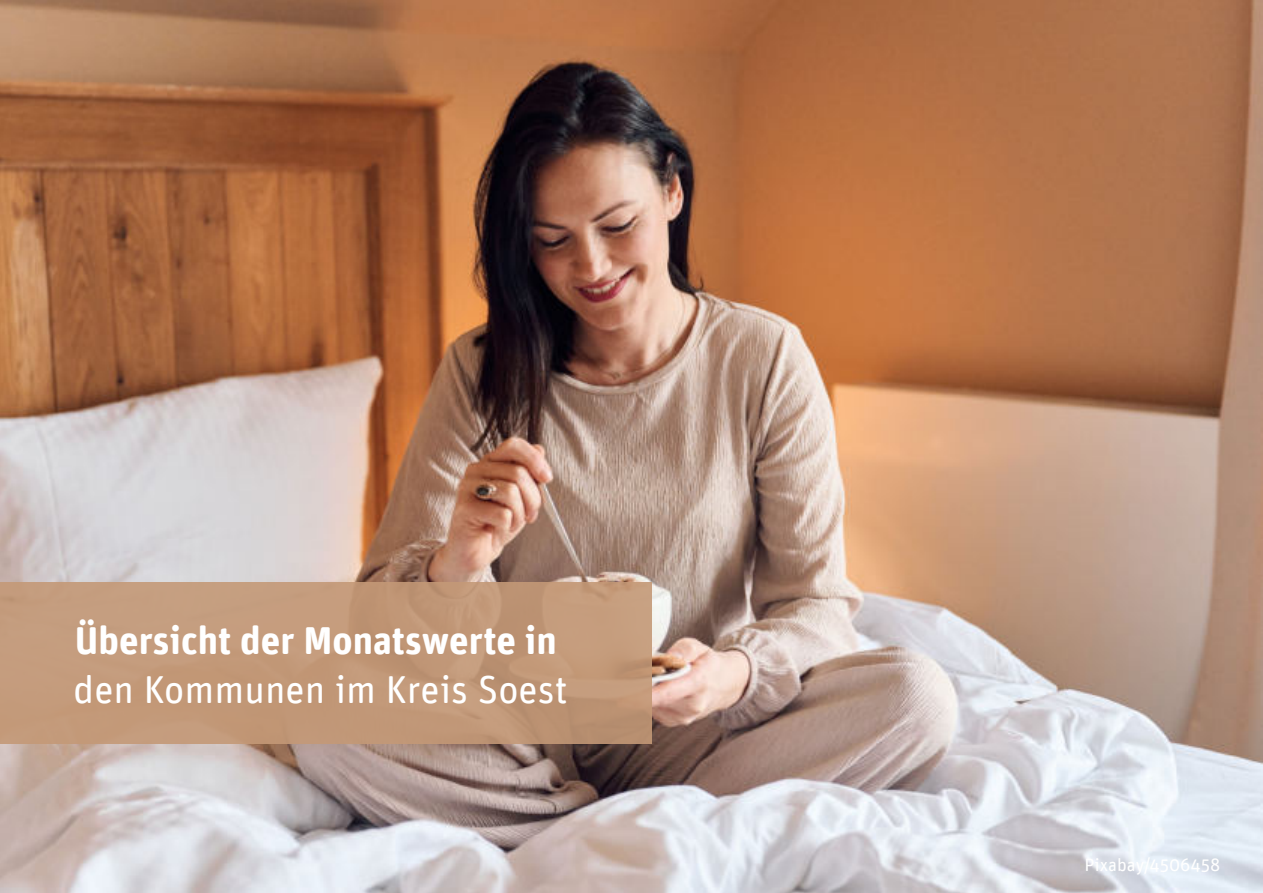
<style>
.page{position:relative;width:1263px;height:893px;background:#fff}
.page>*{position:absolute;margin:0;border:0;box-sizing:border-box;transform-origin:0 0}
.t1{font:700 39px "Unit Rounded";color:#fff}
.t2{font:39px "Unit Rounded";color:#fff}
.t3{font:18px "Unit Rounded";color:#fff}
</style>
<div class="page">
<img style="left:0;top:0;width:1263px;height:893px">
<div style="left:0;top:583px;width:652px;height:161px;background:#c49977"></div>
<p class="t1" style="left:75px;top:619px;width:483px">Übersicht der Monatswerte in</p>
<p class="t2" style="left:73px;top:674px;width:496px">den Kommunen im Kreis Soest</p>
<p class="t3" style="left:1084px;top:857px;width:137px">Pixabay/4506458</p>
</div>
